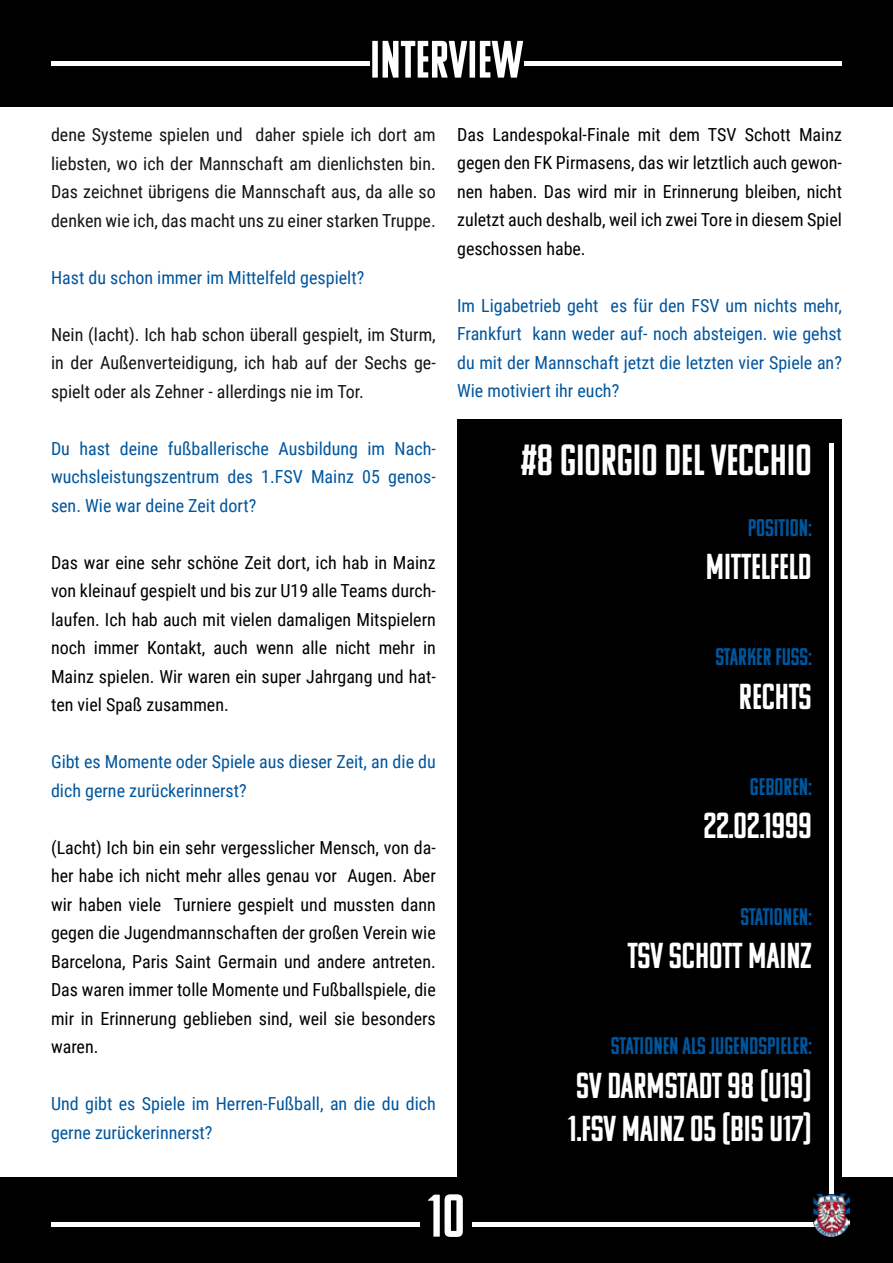
<style>
.page{position:relative;width:893px;height:1263px;background:#fff}
.page>*{position:absolute;margin:0;border:0;box-sizing:border-box;transform-origin:0 0}
.t1{font:60px "Komu A";color:#fff}
.t2{font:52.5px "Komu A";color:#fff}
.t3{font:43.5px "Komu A";color:#fff}
.t4{font:36px/43.2px "Komu A";color:#fff}
.t5{font:24px "Komu A";color:#00559d}
.t6{font:18px/28.5px "Roboto Condensed";color:#000;text-align:justify}
.t7{font:18px/28.5px "Roboto Condensed";color:#00559d;text-align:justify}
.t8{font:18px/28.5px "Roboto Condensed";color:#141414;text-align:justify}
</style>
<div class="page">
<div style="left:0;top:0;width:893px;height:106px;background:#000"></div>
<hr style="left:51px;top:61px;width:791px;height:4px;background:#fff">
<div style="left:0;top:1178px;width:893px;height:85px;background:#000"></div>
<hr style="left:51px;top:1222px;width:782px;height:4px;background:#fff">
<div style="left:421px;top:1191px;width:51px;height:55px;background:#000"></div>
<img style="left:813px;top:1194px;width:36px;height:42px">
<div style="left:457px;top:419px;width:385px;height:767px;background:#000"></div>
<div style="left:370px;top:38px;width:153px;height:40px;background:#000"></div>
<hr style="left:829px;top:444px;width:4px;height:750px;background:#fff">
<h2 class="t2" style="left:370px;top:32px;width:155px">INTERVIEW</h2>
<p class="t8" style="left:51px;top:120px;width:386px">dene Systeme spielen und daher spiele ich dort am liebsten, wo ich der Mannschaft am dienlichsten bin.<br>Das zeichnet übrigens die Mannschaft aus, da alle so denken wie ich, das macht uns zu einer starken Truppe.</p>
<p class="t7" style="left:51px;top:262px;width:315px">Hast du schon immer im Mittelfeld gespielt?</p>
<p class="t8" style="left:51px;top:319px;width:386px">Nein (lacht). Ich hab schon überall gespielt, im Sturm, in der Außenverteidigung, ich hab auf der Sechs ge&shy;spielt oder als Zehner - allerdings nie im Tor.</p>
<p class="t7" style="left:51px;top:433px;width:386px">Du hast deine fußballerische Ausbildung im Nach&shy;wuchsleistungszentrum des 1.FSV Mainz 05 genos&shy;sen. Wie war deine Zeit dort?</p>
<p class="t6" style="left:51px;top:547px;width:386px">Das war eine sehr schöne Zeit dort, ich hab in Mainz von kleinauf gespielt und bis zur U19 alle Teams durch&shy;laufen. Ich hab auch mit vielen damaligen Mitspielern noch immer Kontakt, auch wenn alle nicht mehr in Mainz spielen. Wir waren ein super Jahrgang und hat&shy;ten viel Spaß zusammen.</p>
<p class="t7" style="left:51px;top:747px;width:386px">Gibt es Momente oder Spiele aus dieser Zeit, an die du dich gerne zurückerinnerst?</p>
<p class="t6" style="left:51px;top:832px;width:386px">(Lacht) Ich bin ein sehr vergesslicher Mensch, von da&shy;her habe ich nicht mehr alles genau vor Augen. Aber wir haben viele Turniere gespielt und mussten dann gegen die Jugendmannschaften der großen Verein wie Barcelona, Paris Saint Germain und andere antreten.<br>Das waren immer tolle Momente und Fußballspiele, die mir in Erinnerung geblieben sind, weil sie besonders waren.</p>
<p class="t7" style="left:51px;top:1089px;width:386px">Und gibt es Spiele im Herren-Fußball, an die du dich gerne zurückerinnerst?</p>
<p class="t6" style="left:457px;top:120px;width:386px">Das Landespokal-Finale mit dem TSV Schott Mainz gegen den FK Pirmasens, das wir letztlich auch gewon&shy;nen haben. Das wird mir in Erinnerung bleiben, nicht zuletzt auch deshalb, weil ich zwei Tore in diesem Spiel geschossen habe.</p>
<p class="t7" style="left:457px;top:291px;width:386px">Im Ligabetrieb geht es für den FSV um nichts mehr, Frankfurt kann weder auf- noch absteigen. wie gehst du mit der Mannschaft jetzt die letzten vier Spiele an?<br>Wie motiviert ihr euch?</p>
<h3 class="t3" style="left:521px;top:437px;width:292px">#8 GIORGIO DEL VECCHIO</h3>
<h3 class="t5" style="left:748px;top:515px;width:65px">POSITION:</h3>
<h3 class="t4" style="left:706px;top:545px;width:107px">MITTELFELD</h3>
<h3 class="t5" style="left:715px;top:645px;width:98px">STARKER FUSS:</h3>
<h3 class="t4" style="left:739px;top:674px;width:74px">RECHTS</h3>
<h3 class="t5" style="left:750px;top:774px;width:63px">GEBOREN:</h3>
<h3 class="t4" style="left:703px;top:804px;width:110px">22.02.1999</h3>
<h3 class="t5" style="left:741px;top:904px;width:73px">STATIONEN:</h3>
<h3 class="t4" style="left:628px;top:934px;width:185px">TSV SCHOTT MAINZ</h3>
<h3 class="t5" style="left:611px;top:1034px;width:202px">STATIONEN ALS JUGENDSPIELER:</h3>
<h3 class="t4" style="left:568px;top:1063px;width:245px">SV DARMSTADT 98 (U19)<br>1.FSV MAINZ 05 (BIS U17)</h3>
<h1 class="t1" style="left:428px;top:1185px;width:38px">10</h1>
</div>
